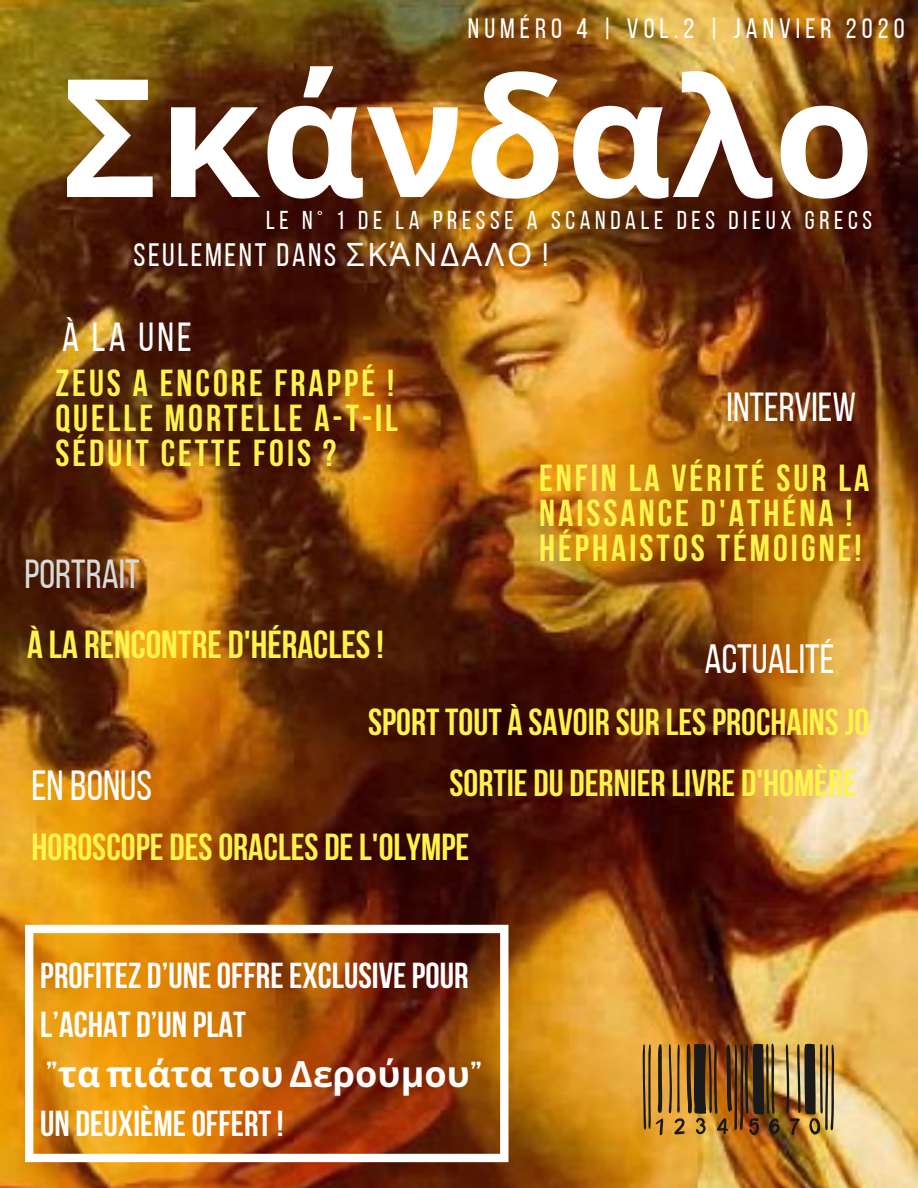
<style>
.page{position:relative;width:918px;height:1188px;background:#fff}
.page>*{position:absolute;margin:0;border:0;box-sizing:border-box;transform-origin:0 0}
.t1{font:700 164.25px "Noto Sans";color:#fff}
.t2{font:42px "Bebas Neue";color:#fff}
.t3{font:40.8px "Bebas Neue";color:#fff}
.t4{font:40.5px "Bebas Neue";color:#fff}
.t5{font:40.5px "Bebas Neue";color:#d9d9d9}
.t6{font:700 39px "Bebas Neue";color:#fff34d}
.t7{font:700 37.5px/34.8px "Bebas Neue";letter-spacing:.08em;color:#fff34d}
.t8{font:700 37.5px "Bebas Neue";color:#fff34d}
.t9{font:700 36px/49.5px "Bebas Neue";color:#fff}
.t10{font:32.4px "Bebas Neue";letter-spacing:.08em;color:#fff}
.t11{font:28.05px "Bebas Neue";letter-spacing:.18em;color:#fff}
.t12{font:25.8px "Bebas Neue";letter-spacing:.18em;color:#fff}
.s1{font-family:"Noto Sans"}
</style>
<div class="page">
<img style="left:0;top:0;width:918px;height:1188px">
<img style="left:786px;top:1043px;width:48px;height:93px">
<img style="left:642px;top:1043px;width:138px;height:93px">
<svg style="left:25px;top:925px;width:484px;height:237px;background:#b96d20"></svg>
<p class="t11" style="left:468px;top:17px;width:438px">NUMÉRO 4 | VOL.2 | JANVIER 2020</p>
<p class="t1" style="left:61px;top:21px;width:816px">Σκάνδαλο</p>
<p class="t12" style="left:266px;top:209px;width:399px">LE N° 1 DE LA PRESSE A SCANDALE</p>
<p class="t12" style="left:677px;top:209px;width:197px">DES DIEUX GRECS</p>
<p class="t10" style="left:133px;top:241px;width:416px">SEULEMENT DANS <span class="s1">ΣΚΆΝΔΑΛΟ</span> !</p>
<p class="t4" style="left:62px;top:321px;width:131px">À LA UNE</p>
<p class="t7" style="left:55px;top:369px;width:340px">ZEUS A ENCORE FRAPPÉ !</p>
<p class="t7" style="left:55px;top:404px;width:344px">QUELLE MORTELLE A-T-IL<br>SÉDUIT CETTE FOIS ?</p>
<p class="t5" style="left:24px;top:557px;width:117px">PORTRAIT</p>
<p class="t6" style="left:27px;top:629px;width:358px">À LA RENCONTRE D'HÉRACLES!</p>
<p class="t4" style="left:727px;top:391px;width:131px">INTERVIEW</p>
<p class="t7" style="left:539px;top:464px;width:332px">ENFIN LA VÉRITÉ SUR LA<br>NAISSANCE D'ATHÉNA !<br>HÉPHAISTOS TÉMOIGNE!</p>
<p class="t3" style="left:704px;top:642px;width:132px">ACTUALITÉ</p>
<p class="t8" style="left:368px;top:706px;width:503px">SPORTTOUT À SAVOIR SUR LESPROCHAINSJO</p>
<p class="t8" style="left:449px;top:768px;width:409px">SORTIE DU DERNIER LIVRE D'HOMÈRE</p>
<p class="t2" style="left:31px;top:769px;width:122px">EN BONUS</p>
<p class="t8" style="left:32px;top:832px;width:439px">HOROSCOPE DESORACLES DEL'OLYMPE</p>
<p class="t9" style="left:40px;top:954px;width:430px">PROFITEZ D’UNE OFFREEXCLUSIVE POUR<br>L’ACHAT D’UN PLAT</p>
<p class="t9" style="left:40px;top:1053px;width:443px">”<span class="s1">τα πιάτα του Δερούμου</span>”<br>UN DEUXIÈME OFFERT!</p>
</div>
